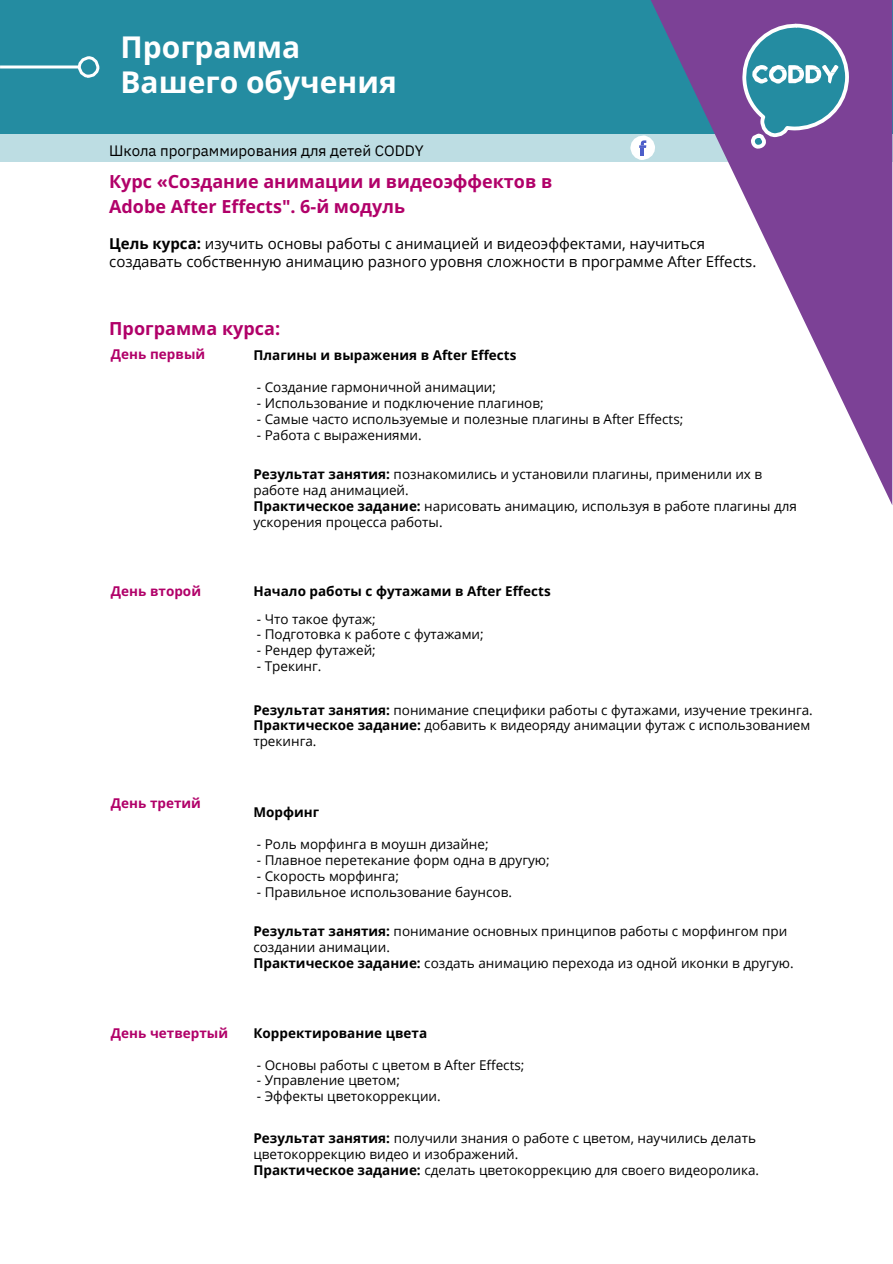
<style>
.page{position:relative;width:893px;height:1264px;background:#fff}
.page>*{position:absolute;margin:0;border:0;box-sizing:border-box;transform-origin:0 0}
.t1{font:700 30px/34.8px "Open Sans";color:#fff}
.t2{font:700 18px/24.8px "Open Sans";color:#b10069}
.t3{font:15px/18px "Open Sans";color:#000}
.t4{font:15px "IBM Plex Sans";color:#000}
.t5{font:13.5px/16px "Open Sans";color:#000}
.t6{font:700 13.5px "Open Sans";color:#000}
.t7{font:700 13.5px "Open Sans";color:#b10069}
.s1{font-weight:700}
</style>
<div class="page">
<div style="left:0;top:0;width:892px;height:134px;background:#248ca1"></div>
<div style="left:0;top:134px;width:892px;height:28px;background:#bddde3"></div>
<svg style="left:651px;top:0;width:241px;height:505px"></svg>
<hr style="left:0;top:65px;width:78px;height:3px;background:#fff">
<svg style="left:76px;top:56px;width:24px;height:22px"></svg>
<svg style="left:740px;top:22px;width:110px;height:129px"></svg>
<svg style="left:630px;top:135px;width:25px;height:25px"></svg>
<p class="t1" style="left:120px;top:29px;width:278px">Программа<br>Вашего обучения</p>
<p class="t4" style="left:109px;top:141px;width:316px">Школа программирования для детей CODDY</p>
<p class="t2" style="left:109px;top:169px;width:444px">Курс «Создание анимации и видеоэффектов в<br>Adobe After Effects". 6-й модуль</p>
<p class="t3" style="left:109px;top:234px;width:648px"><span class="s1">Цель курса:</span> изучить основы работы с анимацией и видеоэффектами, научиться создавать собственную анимацию разного уровня сложности в программе After Effects.</p>
<p class="t2" style="left:109px;top:316px;width:172px">Программа курса:</p>
<p class="t7" style="left:111px;top:345px;width:96px">День первый</p>
<p class="t7" style="left:111px;top:582px;width:92px">День второй</p>
<p class="t7" style="left:111px;top:793px;width:91px">День третий</p>
<p class="t6" style="left:253px;top:346px;width:264px">Плагины и выражения в After Effects</p>
<p class="t5" style="left:257px;top:379px;width:241px">- Создание гармоничной анимации;</p>
<p class="t5" style="left:257px;top:395px;width:288px">- Использование и подключение плагинов;</p>
<p class="t5" style="left:257px;top:411px;width:428px">- Самые часто используемые и полезные плагины в After Effects;</p>
<p class="t5" style="left:257px;top:427px;width:166px">- Работа с выражениями.</p>
<p class="t5" style="left:253px;top:466px;width:510px"><span class="s1">Результат занятия:</span> познакомились и установили плагины, применили их в работе над анимацией.</p>
<p class="t5" style="left:253px;top:498px;width:545px"><span class="s1">Практическое задание:</span> нарисовать анимацию, используя в работе плагины для ускорения процесса работы.</p>
<p class="t6" style="left:253px;top:581px;width:299px">Начало работы с футажами в After Effects</p>
<p class="t5" style="left:257px;top:610px;width:120px">- Что такое футаж;</p>
<p class="t5" style="left:257px;top:626px;width:228px">- Подготовка к работе с футажами;</p>
<p class="t5" style="left:257px;top:642px;width:120px">- Рендер футажей;</p>
<p class="t5" style="left:257px;top:657px;width:66px">- Трекинг.</p>
<p class="t5" style="left:253px;top:701px;width:561px"><span class="s1">Результат занятия:</span> понимание специфики работы с футажами, изучение трекинга.</p>
<p class="t5" style="left:253px;top:717px;width:558px"><span class="s1">Практическое задание:</span> добавить к видеоряду анимации футаж с использованием трекинга.</p>
<p class="t6" style="left:253px;top:802px;width:67px">Морфинг</p>
<p class="t5" style="left:257px;top:835px;width:233px">- Роль морфинга в моушн дизайне;</p>
<p class="t5" style="left:257px;top:851px;width:294px">- Плавное перетекание форм одна в другую;</p>
<p class="t5" style="left:257px;top:867px;width:143px">- Скорость морфинга;</p>
<p class="t5" style="left:257px;top:883px;width:256px">- Правильное использование баунсов.</p>
<p class="t5" style="left:253px;top:922px;width:535px"><span class="s1">Результат занятия:</span> понимание основных принципов работы с морфингом при создании анимации.</p>
<p class="t5" style="left:253px;top:954px;width:541px"><span class="s1">Практическое задание:</span> создать анимацию перехода из одной иконки в другую.</p>
<p class="t7" style="left:111px;top:1023px;width:119px">День четвертый</p>
<p class="t6" style="left:253px;top:1023px;width:175px">Корректирование цвета</p>
<p class="t5" style="left:257px;top:1056px;width:269px">- Основы работы с цветом в After Effects;</p>
<p class="t5" style="left:257px;top:1072px;width:144px">- Управление цветом;</p>
<p class="t5" style="left:257px;top:1087px;width:185px">- Эффекты цветокоррекции.</p>
<p class="t5" style="left:253px;top:1129px;width:504px"><span class="s1">Результат занятия:</span> получили знания о работе с цветом, научились делать цветокоррекцию видео и изображений.</p>
<p class="t5" style="left:253px;top:1161px;width:507px"><span class="s1">Практическое задание:</span> сделать цветокоррекцию для своего видеоролика.</p>
</div>
